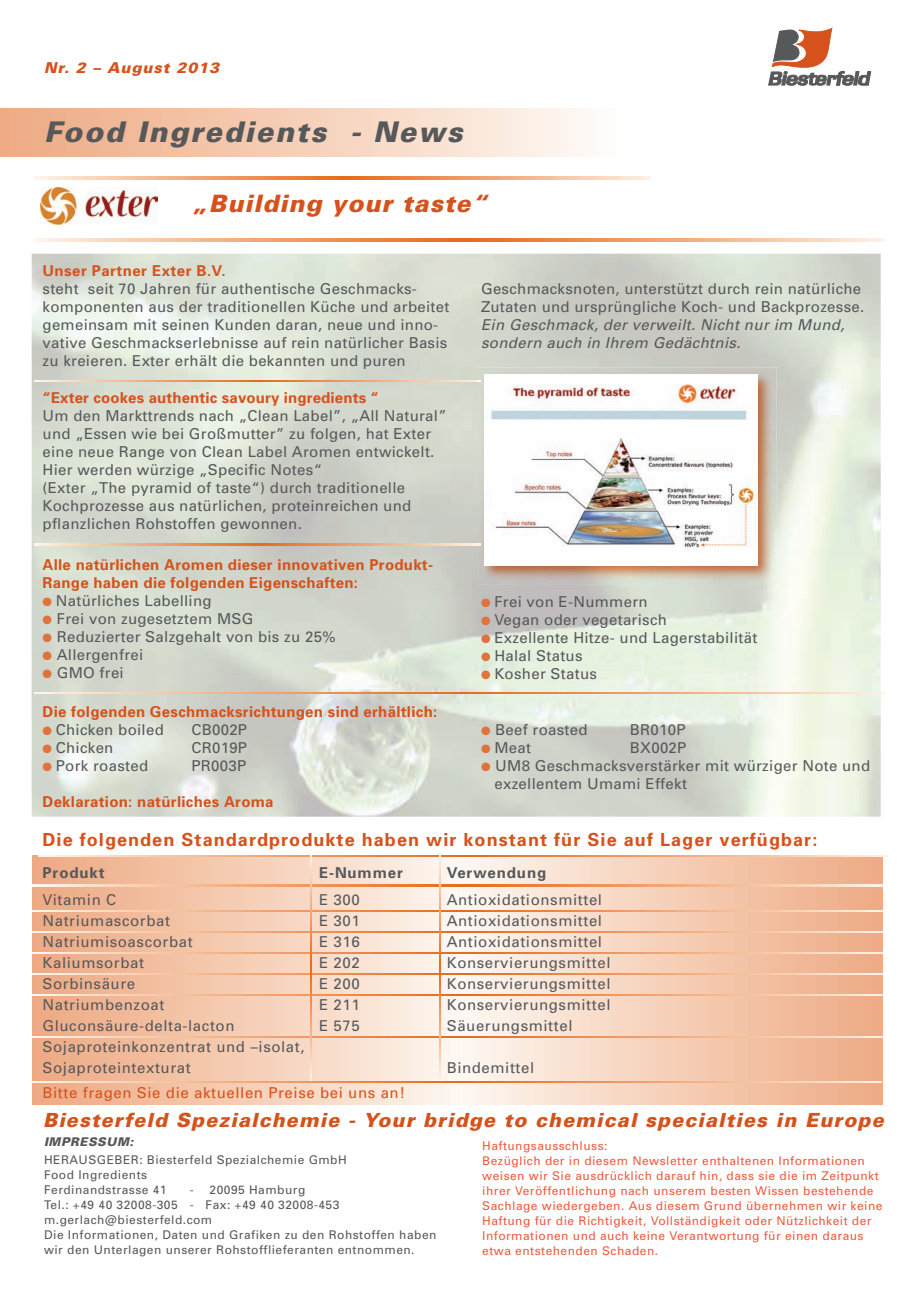
<style>
.page{position:relative;width:919px;height:1289px;background:#fff}
.page>*{position:absolute;margin:0;border:0;box-sizing:border-box;transform-origin:0 0}
.t1{font:italic 900 28.5px "Univers";letter-spacing:.065em;color:#57585a}
.t2{font:italic 900 24px "Univers";letter-spacing:.045em;color:#d6521c}
.t3{font:italic 900 19.5px "Univers";letter-spacing:.06em;color:#d6521c}
.t4{font:700 18px "Univers";letter-spacing:.06em;color:#d6521c}
.t5{font:15px/18px "Univers";letter-spacing:.02em;color:#57585a}
.t6{font:15px/21px "Univers";letter-spacing:.04em;color:#57585a}
.t7{font:700 15px/18px "Univers";letter-spacing:.02em;color:#d6521c}
.t8{font:italic 15px/18px "Univers";letter-spacing:.025em;color:#57585a}
.t9{font:15px "Univers";letter-spacing:.04em;color:#d6521c}
.t10{font:700 15px "Univers";letter-spacing:.06em;color:#57585a}
.t11{font:italic 900 15px "Univers";letter-spacing:.065em;color:#d6521c}
.t12{font:12px/15px "Univers";letter-spacing:.04em;color:#f0593e}
.t13{font:12px/15px "Univers";letter-spacing:.04em;color:#57585a}
.t14{font:italic 900 12px "Univers";letter-spacing:.045em;color:#57585a}
.s1{color:#df733e}
</style>
<div class="page">
<img style="left:32px;top:254px;width:848px;height:562px">
<svg style="left:768px;top:28px;width:102px;height:57px"></svg>
<div style="left:0;top:109px;width:626px;height:48px;background:linear-gradient(to right,#eda981,#fffcf9)"></div>
<img style="left:41px;top:188px;width:116px;height:36px">
<svg style="left:34px;top:176px;width:617px;height:3px;background:#f1ac7c"></svg>
<svg style="left:34px;top:238px;width:850px;height:3px;background:#f1ac7c"></svg>
<svg style="left:34px;top:380px;width:444px;height:2px"></svg>
<img style="left:478px;top:367px;width:298px;height:218px">
<img style="left:484px;top:374px;width:273px;height:191px">
<svg style="left:34px;top:544px;width:446px;height:1px"></svg>
<svg style="left:34px;top:692px;width:850px;height:2px;background:#f1ac7c"></svg>
<svg style="left:33px;top:855px;width:849px;height:249px;background:#f5cdb5"></svg>
<svg style="left:33px;top:884px;width:849px;height:2px;background:#f2ac7d"></svg>
<svg style="left:39px;top:855px;width:849px;height:1px"></svg>
<svg style="left:33px;top:973px;width:849px;height:1px"></svg>
<svg style="left:33px;top:931px;width:849px;height:1px"></svg>
<svg style="left:32px;top:994px;width:851px;height:1px"></svg>
<svg style="left:33px;top:910px;width:849px;height:1px"></svg>
<svg style="left:32px;top:1036px;width:850px;height:1px"></svg>
<svg style="left:33px;top:952px;width:849px;height:1px"></svg>
<svg style="left:310px;top:854px;width:1px;height:226px"></svg>
<svg style="left:439px;top:855px;width:1px;height:226px"></svg>
<svg style="left:30px;top:1081px;width:851px;height:1px"></svg>
<div style="left:491px;top:420px;width:265px;height:145px;background:#fff"></div>
<img style="left:492px;top:437px;width:264px;height:111px">
<p class="t11" style="left:44px;top:63px;width:177px">Nr. 2 – August 2013</p>
<h1 class="t1" style="left:44px;top:121px;width:420px">Food Ingredients - News</h1>
<h2 class="t2" style="left:192px;top:195px;width:297px">„Building your taste“</h2>
<p class="t7" style="left:43px;top:263px;width:185px">Unser Partner Exter B.V.</p>
<p class="t5" style="left:43px;top:281px;width:408px">steht seit 70 Jahren für authentische Geschmacks&shy;komponenten aus der traditionellen Küche und arbeitet gemeinsam mit seinen Kunden daran, neue und inno&shy;vative Geschmackserlebnisse auf rein natürlicher Basis zu kreieren. Exter erhält die bekannten und puren</p>
<p class="t5" style="left:481px;top:281px;width:385px">Geschmacksnoten, unterstützt durch rein natürliche<br>Zutaten und ursprüngliche Koch- und Backprozesse.</p>
<p class="t8" style="left:481px;top:317px;width:365px">Ein Geschmack, der verweilt. Nicht nur im Mund, sondern auch in Ihrem Gedächtnis.</p>
<p class="t7" style="left:43px;top:390px;width:338px">“Exter cookes authentic savoury ingredients “</p>
<p class="t5" style="left:43px;top:408px;width:405px">Um den Markttrends nach „Clean Label”, „All Natural” und „Essen wie bei Großmutter” zu folgen, hat Exter eine neue Range von Clean Label Aromen entwickelt.<br>Hier werden würzige „Specific Notes“<br>(Exter „The pyramid of taste“) durch traditionelle Kochprozesse aus natürlichen, proteinreichen und pflanzlichen Rohstoffen gewonnen.</p>
<p class="t7" style="left:43px;top:557px;width:392px">Alle natürlichen Aromen dieser innovativen Produkt-<br>Range haben die folgenden Eigenschaften:</p>
<p class="t5" style="left:43px;top:593px;width:171px"><span class="s1">●</span> Natürliches Labelling</p>
<p class="t5" style="left:43px;top:611px;width:212px"><span class="s1">●</span> Frei von zugesetztem MSG</p>
<p class="t5" style="left:43px;top:629px;width:294px"><span class="s1">●</span> Reduzierter Salzgehalt von bis zu 25%</p>
<p class="t5" style="left:43px;top:647px;width:102px"><span class="s1">●</span> Allergenfrei</p>
<p class="t5" style="left:43px;top:665px;width:83px"><span class="s1">●</span> GMO frei</p>
<p class="t7" style="left:43px;top:704px;width:396px">Die folgenden Geschmacksrichtungen sind erhältlich:</p>
<p class="t5" style="left:43px;top:722px;width:123px"><span class="s1">●</span> Chicken boiled</p>
<p class="t5" style="left:191px;top:722px;width:57px">CB002P</p>
<p class="t5" style="left:43px;top:740px;width:72px"><span class="s1">●</span> Chicken</p>
<p class="t5" style="left:191px;top:740px;width:57px">CR019P</p>
<p class="t5" style="left:43px;top:758px;width:107px"><span class="s1">●</span> Pork roasted</p>
<p class="t5" style="left:191px;top:758px;width:56px">PR003P</p>
<p class="t7" style="left:43px;top:794px;width:232px">Deklaration: natürliches Aroma</p>
<p class="t5" style="left:481px;top:594px;width:168px"><span class="s1">●</span> Frei von E-Nummern</p>
<p class="t5" style="left:481px;top:612px;width:187px"><span class="s1">●</span> Vegan oder vegetarisch</p>
<p class="t5" style="left:481px;top:630px;width:278px"><span class="s1">●</span> Exzellente Hitze- und Lagerstabilität</p>
<p class="t5" style="left:481px;top:648px;width:103px"><span class="s1">●</span> Halal Status</p>
<p class="t5" style="left:481px;top:666px;width:117px"><span class="s1">●</span> Kosher Status</p>
<p class="t5" style="left:481px;top:722px;width:108px"><span class="s1">●</span> Beef roasted</p>
<p class="t5" style="left:630px;top:722px;width:57px">BR010P</p>
<p class="t5" style="left:481px;top:740px;width:52px"><span class="s1">●</span> Meat</p>
<p class="t5" style="left:630px;top:740px;width:58px">BX002P</p>
<p class="t5" style="left:494px;top:758px;width:377px;text-indent:-13px"><span class="s1">●</span> UM8 Geschmacksverstärker mit würziger Note und exzellentem Umami Effekt</p>
<p class="t4" style="left:43px;top:833px;width:776px">Die folgenden Standardprodukte haben wir konstant für Sie auf Lager verfügbar:</p>
<p class="t10" style="left:43px;top:866px;width:63px">Produkt</p>
<p class="t10" style="left:319px;top:866px;width:85px">E-Nummer</p>
<p class="t10" style="left:446px;top:866px;width:101px">Verwendung</p>
<p class="t6" style="left:43px;top:890px;width:75px">Vitamin C</p>
<p class="t5" style="left:319px;top:891px;width:42px">E 300</p>
<p class="t6" style="left:446px;top:890px;width:157px">Antioxidationsmittel</p>
<p class="t6" style="left:43px;top:911px;width:129px">Natriumascorbat</p>
<p class="t5" style="left:319px;top:912px;width:42px">E 301</p>
<p class="t6" style="left:446px;top:911px;width:157px">Antioxidationsmittel</p>
<p class="t6" style="left:43px;top:932px;width:152px">Natriumisoascorbat</p>
<p class="t5" style="left:319px;top:933px;width:42px">E 316</p>
<p class="t6" style="left:446px;top:932px;width:157px">Antioxidationsmittel</p>
<p class="t6" style="left:43px;top:953px;width:103px">Kaliumsorbat</p>
<p class="t5" style="left:319px;top:954px;width:42px">E 202</p>
<p class="t6" style="left:446px;top:953px;width:165px">Konservierungsmittel</p>
<p class="t6" style="left:43px;top:974px;width:94px">Sorbinsäure</p>
<p class="t5" style="left:319px;top:975px;width:42px">E 200</p>
<p class="t6" style="left:446px;top:974px;width:165px">Konservierungsmittel</p>
<p class="t6" style="left:43px;top:995px;width:123px">Natriumbenzoat</p>
<p class="t5" style="left:319px;top:996px;width:42px">E 211</p>
<p class="t6" style="left:446px;top:995px;width:165px">Konservierungsmittel</p>
<p class="t6" style="left:43px;top:1016px;width:193px">Gluconsäure-delta-lacton</p>
<p class="t5" style="left:319px;top:1017px;width:42px">E 575</p>
<p class="t6" style="left:446px;top:1016px;width:127px">Säuerungsmittel</p>
<p class="t6" style="left:43px;top:1037px;width:263px">Sojaproteinkonzentrat und –isolat,<br>Sojaproteintexturat</p>
<p class="t6" style="left:446px;top:1058px;width:89px">Bindemittel</p>
<p class="t9" style="left:43px;top:1087px;width:364px">Bitte fragen Sie die aktuellen Preise bei uns an!</p>
<h3 class="t3" style="left:43px;top:1112px;width:842px">Biesterfeld Spezialchemie - Your bridge to chemical specialties in Europe</h3>
<p class="t14" style="left:44px;top:1137px;width:91px">IMPRESSUM:</p>
<p class="t13" style="left:44px;top:1153px;width:304px">HERAUSGEBER: Biesterfeld Spezialchemie GmbH<br>Food Ingredients<br>Ferdinandstrasse 41</p>
<p class="t13" style="left:44px;top:1183px;width:394px;text-indent:146px">- 20095 Hamburg<br>Tel.: +49 40 32008-305 - Fax: +49 40 32008-453 m.gerlach@biesterfeld.com<br>Die Informationen, Daten und Grafiken zu den Rohstoffen haben wir den Unterlagen unserer Rohstofflieferanten entnommen.</p>
<p class="t12" style="left:482px;top:1138px;width:402px">Haftungsausschluss:<br>Bezüglich der in diesem Newsletter enthaltenen Informationen weisen wir Sie ausdrücklich darauf hin, dass sie die im Zeitpunkt ihrer Veröffentlichung nach unserem besten Wissen bestehende Sachlage wiedergeben. Aus diesem Grund übernehmen wir keine Haftung für die Richtigkeit, Vollständigkeit oder Nützlichkeit der Informationen und auch keine Verantwortung für einen daraus etwa entstehenden Schaden.</p>
</div>
